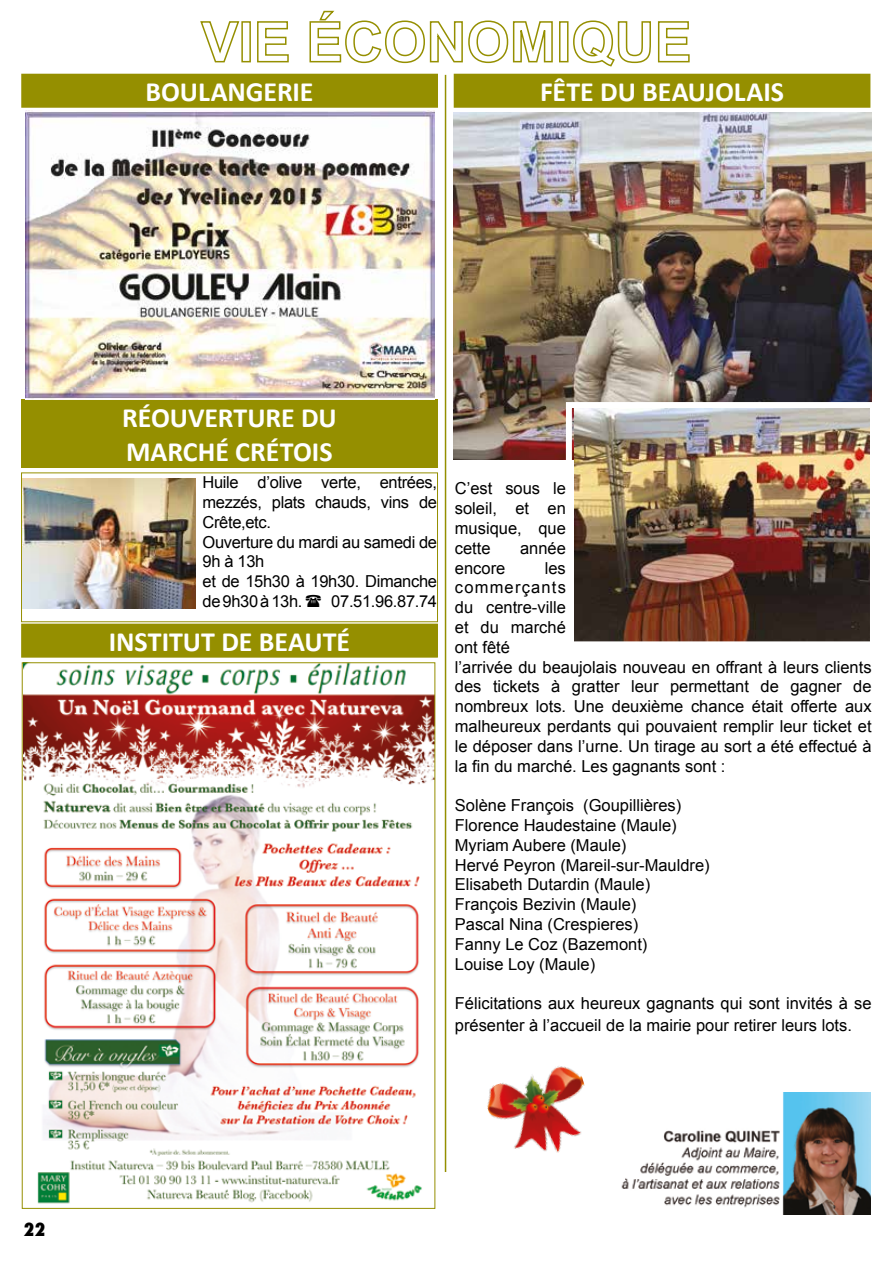
<style>
.page{position:relative;width:893px;height:1263px;background:#fff}
.page>*{position:absolute;margin:0;border:0;box-sizing:border-box;transform-origin:0 0}
.t1{font:700 27.9px/33.5px "Calibri";letter-spacing:-.005em;color:#fff}
.t2{font:800 condensed 18px "Futura";color:#000}
.t3{font:16.5px/19.8px "Arial";color:#000}
.t4{font:16.5px/19.8px "Arial";letter-spacing:-.02em;color:#000}
</style>
<div class="page">
<img style="left:453px;top:113px;width:418px;height:346px">
<svg style="left:200px;top:21px;width:40px;height:42px"></svg>
<div style="left:241px;top:21px;width:10px;height:41px;border:2px solid #958f00"></div>
<svg style="left:257px;top:21px;width:32px;height:42px"></svg>
<svg style="left:309px;top:10px;width:244px;height:54px"></svg>
<div style="left:559px;top:21px;width:9px;height:41px;border:2px solid #958f00"></div>
<svg style="left:573px;top:20px;width:117px;height:47px"></svg>
<div style="left:21px;top:400px;width:417px;height:68px;background:#958f00"></div>
<div style="left:22px;top:624px;width:415px;height:33px;background:#958f00"></div>
<div style="left:21px;top:624px;width:417px;height:34px;border:1px solid #958f00"></div>
<img style="left:24px;top:664px;width:409px;height:540px">
<img style="left:23px;top:479px;width:173px;height:130px">
<img style="left:25px;top:110px;width:409px;height:289px">
<div style="left:22px;top:74px;width:415px;height:33px;background:#958f00"></div>
<div style="left:21px;top:74px;width:417px;height:34px;border:1px solid #958f00"></div>
<img style="left:575px;top:409px;width:294px;height:231px">
<div style="left:566px;top:402px;width:310px;height:245px;border:6px solid #fff"></div>
<div style="left:454px;top:74px;width:416px;height:33px;background:#958f00"></div>
<div style="left:454px;top:74px;width:416px;height:34px;border:1px solid #958f00"></div>
<img style="left:621px;top:1092px;width:250px;height:122px">
<hr style="left:445px;top:75px;width:1px;height:1097px;background:#958f00">
<img style="left:487px;top:1066px;width:98px;height:87px">
<h1 class="t1" style="left:146px;top:75px;width:169px">BOULANGERIE</h1>
<h1 class="t1" style="left:540px;top:75px;width:246px">FÊTE DU BEAUJOLAIS</h1>
<h1 class="t1" style="left:122px;top:401px;width:216px">RÉOUVERTURE DU<br>MARCHÉ CRÉTOIS</h1>
<p class="t4" style="left:202px;top:473px;width:236px">Huile d’olive verte, entrées, mezzés, plats chauds, vins de<br>Crête,etc.<br>Ouverture du mardi au samedi de<br>9h à 13h<br>et de 15h30 à 19h30. Dimanche de 9h30 à 13h.</p>
<p class="t3" style="left:331px;top:591px;width:107px">07.51.96.87.74</p>
<h1 class="t1" style="left:109px;top:625px;width:243px">INSTITUT DE BEAUTÉ</h1>
<p class="t3" style="left:455px;top:479px;width:113px;text-align:justify">C’est sous le soleil, et en musique, que cette</p>
<p class="t3" style="left:520px;top:538px;width:47px">année</p>
<p class="t3" style="left:455px;top:558px;width:418px;text-indent:90px">les<br>commerçants<br>du centre-ville<br>et du marché<br>ont fêté<br>l’arrivée du beaujolais nouveau en offrant à leurs clients des tickets à gratter leur permettant de gagner de nombreux lots. Une deuxième chance était offerte aux malheureux perdants qui pouvaient remplir leur ticket et le déposer dans l’urne. Un tirage au sort a été effectué à la fin du marché. Les gagnants sont :</p>
<p class="t3" style="left:455px;top:796px;width:256px">Solène François (Goupillières)<br>Florence Haudestaine (Maule)<br>Myriam Aubere (Maule)<br>Hervé Peyron (Mareil-sur-Mauldre)<br>Elisabeth Dutardin (Maule)<br>François Bezivin (Maule)<br>Pascal Nina (Crespieres)<br>Fanny Le Coz (Bazemont)<br>Louise Loy (Maule)</p>
<p class="t3" style="left:455px;top:993px;width:418px;line-height:21.6px">Félicitations aux heureux gagnants qui sont invités à se présenter à l’accueil de la mairie pour retirer leurs lots.</p>
<p class="t3" style="left:455px;top:558px;width:52px">encore</p>
<p class="t2" style="left:24px;top:1217px;width:23px">22</p>
</div>
